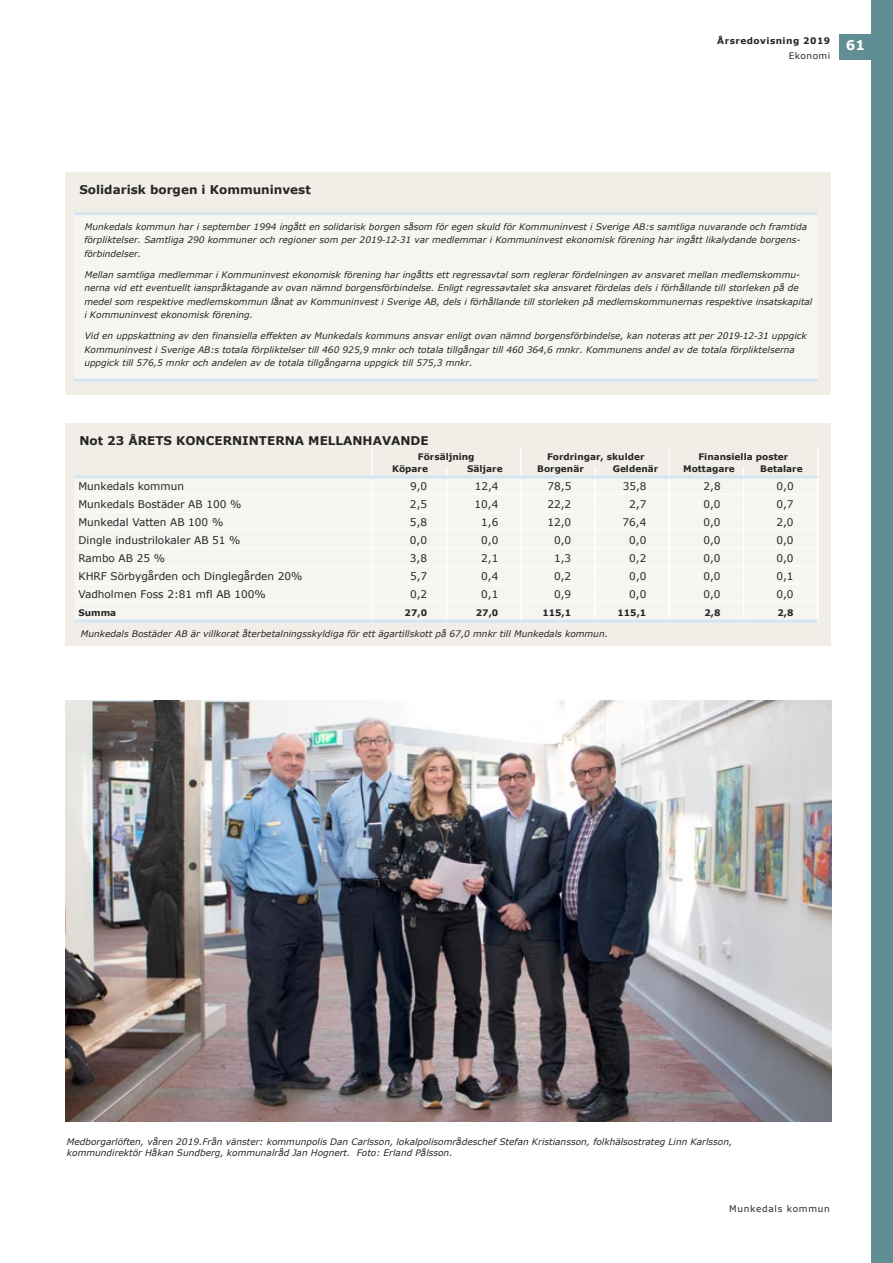
<style>
.page{position:relative;width:893px;height:1263px;background:#fff}
.page>*{position:absolute;margin:0;border:0;box-sizing:border-box;transform-origin:0 0}
.t1{font:700 13.5px "Verdana";color:#fff}
.t2{font:700 12px "Verdana";color:#272627}
.t3{font:10.5px "Verdana";color:#272627}
.t4{font:italic 9px/13.5px "Verdana";color:#272627}
.t5{font:700 9px "Verdana";color:#272627}
.t6{font:700 9px "Verdana";letter-spacing:.05em;color:#272627}
.t7{font:9px "Verdana";letter-spacing:.075em;color:#272627}
.t8{font:9px "Verdana";letter-spacing:.05em;color:#272627}
.s1{font-family:"Bell Gothic Std";font-weight:700;font-style:normal}
</style>
<div class="page">
<div style="left:840px;top:34px;width:48px;height:26px;background:#618e94"></div>
<div style="left:871px;top:0;width:22px;height:1263px;background:#618e94"></div>
<div style="left:65px;top:172px;width:766px;height:223px;background:#f1eee8"></div>
<div style="left:74px;top:213px;width:743px;height:167px;background:#f7f5f1"></div>
<hr style="left:74px;top:212px;width:744px;height:3px;background:#d6e5f2">
<hr style="left:74px;top:379px;width:744px;height:3px;background:#d6e5f2">
<div style="left:65px;top:423px;width:766px;height:223px;background:#f1eee8"></div>
<div style="left:74px;top:477px;width:743px;height:144px;background:#f7f5f1"></div>
<hr style="left:817px;top:449px;width:2px;height:174px;background:#fff">
<hr style="left:743px;top:467px;width:1px;height:154px;background:#fff">
<hr style="left:669px;top:449px;width:1px;height:172px;background:#fff">
<hr style="left:594px;top:468px;width:2px;height:154px;background:#fff">
<hr style="left:520px;top:449px;width:2px;height:171px;background:#fff">
<hr style="left:446px;top:467px;width:1px;height:155px;background:#fff">
<hr style="left:372px;top:449px;width:1px;height:172px;background:#fff">
<hr style="left:74px;top:475px;width:744px;height:3px;background:#d6e5f2">
<hr style="left:74px;top:493px;width:744px;height:1px;background:#fff">
<hr style="left:74px;top:511px;width:744px;height:1px;background:#fff">
<hr style="left:74px;top:529px;width:744px;height:1px;background:#fff">
<hr style="left:74px;top:547px;width:744px;height:1px;background:#fff">
<hr style="left:74px;top:565px;width:744px;height:1px;background:#fff">
<hr style="left:74px;top:583px;width:744px;height:1px;background:#fff">
<hr style="left:74px;top:601px;width:744px;height:1px;background:#fff">
<hr style="left:74px;top:619px;width:744px;height:3px;background:#d6e5f2">
<img style="left:65px;top:701px;width:766px;height:420px">
<p class="t6" style="left:717px;top:35px;width:114px">Årsredovisning 2019</p>
<p class="t8" style="left:789px;top:50px;width:43px">Ekonomi</p>
<h1 class="t1" style="left:846px;top:36px;width:21px">61</h1>
<h2 class="t2" style="left:79px;top:182px;width:233px">Solidarisk borgen i Kommuninvest</h2>
<p class="t4" style="left:84px;top:219px;width:724px">Munkedals kommun har i september 1994 ingått en solidarisk borgen såsom för egen skuld för Kommuninvest i Sverige AB:s samtliga nuvarande och framtida förpliktelser. Samtliga 290 kommuner och regioner som per 2019<span class="s1">‐</span>12<span class="s1">‐</span>31 var medlemmar i Kommuninvest ekonomisk förening har ingått likalydande borgens&shy;förbindelser.</p>
<p class="t4" style="left:84px;top:267px;width:730px">Mellan samtliga medlemmar i Kommuninvest ekonomisk förening har ingåtts ett regressavtal som reglerar fördelningen av ansvaret mellan medlemskommu&shy;nerna vid ett eventuellt ianspråktagande av ovan nämnd borgensförbindelse. Enligt regressavtalet ska ansvaret fördelas dels i förhållande till storleken på de medel som respektive medlemskommun lånat av Kommuninvest i Sverige AB, dels i förhållande till storleken på medlemskommunernas respektive insatskapital i Kommuninvest ekonomisk förening.</p>
<p class="t4" style="left:84px;top:329px;width:724px">Vid en uppskattning av den finansiella effekten av Munkedals kommuns ansvar enligt ovan nämnd borgensförbindelse, kan noteras att per 2019<span class="s1">‐</span>12<span class="s1">‐</span>31 uppgick<br>Kommuninvest i Sverige AB:s totala förpliktelser till 460 925,9 mnkr och totala tillgångar till 460 364,6 mnkr. Kommunens andel av de totala förpliktelserna uppgick till 576,5 mnkr och andelen av de totala tillgångarna uppgick till 575,3 mnkr.</p>
<h2 class="t2" style="left:79px;top:433px;width:351px">Not 23 ÅRETS KONCERNINTERNA MELLANHAVANDE</h2>
<p class="t5" style="left:418px;top:451px;width:58px">Försäljning</p>
<p class="t5" style="left:547px;top:451px;width:99px">Fordringar, skulder</p>
<p class="t5" style="left:698px;top:451px;width:91px">Finansiella poster</p>
<p class="t5" style="left:392px;top:463px;width:37px">Köpare</p>
<p class="t5" style="left:467px;top:463px;width:37px">Säljare</p>
<p class="t5" style="left:537px;top:463px;width:48px">Borgenär</p>
<p class="t5" style="left:613px;top:463px;width:47px">Geldenär</p>
<p class="t5" style="left:683px;top:463px;width:53px">Mottagare</p>
<p class="t5" style="left:760px;top:463px;width:44px">Betalare</p>
<p class="t3" style="left:78px;top:479px;width:107px">Munkedals kommun</p>
<p class="t3" style="left:410px;top:479px;width:19px">9,0</p>
<p class="t3" style="left:475px;top:479px;width:25px">12,4</p>
<p class="t3" style="left:548px;top:479px;width:25px">78,5</p>
<p class="t3" style="left:623px;top:479px;width:25px">35,8</p>
<p class="t3" style="left:704px;top:479px;width:19px">2,8</p>
<p class="t3" style="left:777px;top:479px;width:19px">0,0</p>
<p class="t3" style="left:78px;top:497px;width:164px">Munkedals Bostäder AB 100 %</p>
<p class="t3" style="left:410px;top:497px;width:19px">2,5</p>
<p class="t3" style="left:475px;top:497px;width:25px">10,4</p>
<p class="t3" style="left:547px;top:497px;width:25px">22,2</p>
<p class="t3" style="left:629px;top:497px;width:19px">2,7</p>
<p class="t3" style="left:703px;top:497px;width:19px">0,0</p>
<p class="t3" style="left:776px;top:497px;width:19px">0,7</p>
<p class="t3" style="left:78px;top:515px;width:146px">Munkedal Vatten AB 100 %</p>
<p class="t3" style="left:410px;top:515px;width:19px">5,8</p>
<p class="t3" style="left:481px;top:515px;width:19px">1,6</p>
<p class="t3" style="left:547px;top:515px;width:25px">12,0</p>
<p class="t3" style="left:623px;top:515px;width:25px">76,4</p>
<p class="t3" style="left:703px;top:515px;width:19px">0,0</p>
<p class="t3" style="left:776px;top:515px;width:19px">2,0</p>
<p class="t3" style="left:78px;top:533px;width:164px">Dingle industrilokaler AB 51 %</p>
<p class="t3" style="left:410px;top:533px;width:19px">0,0</p>
<p class="t3" style="left:481px;top:533px;width:19px">0,0</p>
<p class="t3" style="left:554px;top:533px;width:19px">0,0</p>
<p class="t3" style="left:629px;top:533px;width:19px">0,0</p>
<p class="t3" style="left:703px;top:533px;width:19px">0,0</p>
<p class="t3" style="left:776px;top:533px;width:19px">0,0</p>
<p class="t3" style="left:78px;top:551px;width:88px">Rambo AB 25 %</p>
<p class="t3" style="left:410px;top:551px;width:19px">3,8</p>
<p class="t3" style="left:481px;top:551px;width:19px">2,1</p>
<p class="t3" style="left:554px;top:551px;width:19px">1,3</p>
<p class="t3" style="left:629px;top:551px;width:19px">0,2</p>
<p class="t3" style="left:703px;top:551px;width:19px">0,0</p>
<p class="t3" style="left:776px;top:551px;width:19px">0,0</p>
<p class="t3" style="left:78px;top:569px;width:226px">KHRF Sörbygården och Dinglegården 20%</p>
<p class="t3" style="left:410px;top:569px;width:19px">5,7</p>
<p class="t3" style="left:481px;top:569px;width:19px">0,4</p>
<p class="t3" style="left:554px;top:569px;width:19px">0,2</p>
<p class="t3" style="left:629px;top:569px;width:19px">0,0</p>
<p class="t3" style="left:703px;top:569px;width:19px">0,0</p>
<p class="t3" style="left:776px;top:569px;width:19px">0,1</p>
<p class="t3" style="left:78px;top:587px;width:189px">Vadholmen Foss 2:81 mfl AB 100%</p>
<p class="t3" style="left:410px;top:587px;width:19px">0,2</p>
<p class="t3" style="left:481px;top:587px;width:19px">0,1</p>
<p class="t3" style="left:554px;top:587px;width:19px">0,9</p>
<p class="t3" style="left:629px;top:587px;width:19px">0,0</p>
<p class="t3" style="left:703px;top:587px;width:19px">0,0</p>
<p class="t3" style="left:776px;top:587px;width:19px">0,0</p>
<p class="t5" style="left:78px;top:607px;width:39px">Summa</p>
<p class="t5" style="left:405px;top:607px;width:24px">27,0</p>
<p class="t5" style="left:476px;top:607px;width:24px">27,0</p>
<p class="t5" style="left:542px;top:607px;width:30px">115,1</p>
<p class="t5" style="left:617px;top:607px;width:30px">115,1</p>
<p class="t5" style="left:704px;top:607px;width:18px">2,8</p>
<p class="t5" style="left:777px;top:607px;width:18px">2,8</p>
<p class="t4" style="left:81px;top:627px;width:528px">Munkedals Bostäder AB är villkorat återbetalningsskyldiga för ett ägartillskott på 67,0 mnkr till Munkedals kommun.</p>
<p class="t4" style="left:67px;top:1136px;width:667px;line-height:10.8px">Medborgarlöften, våren 2019.Från vänster: kommunpolis Dan Carlsson, lokalpolisområdeschef Stefan Kristiansson, folkhälsostrateg Linn Karlsson, kommundirektör Håkan Sundberg, kommunalråd Jan Hognert. Foto: Erland Pålsson.</p>
<p class="t7" style="left:729px;top:1203px;width:102px">Munkedals kommun</p>
</div>
